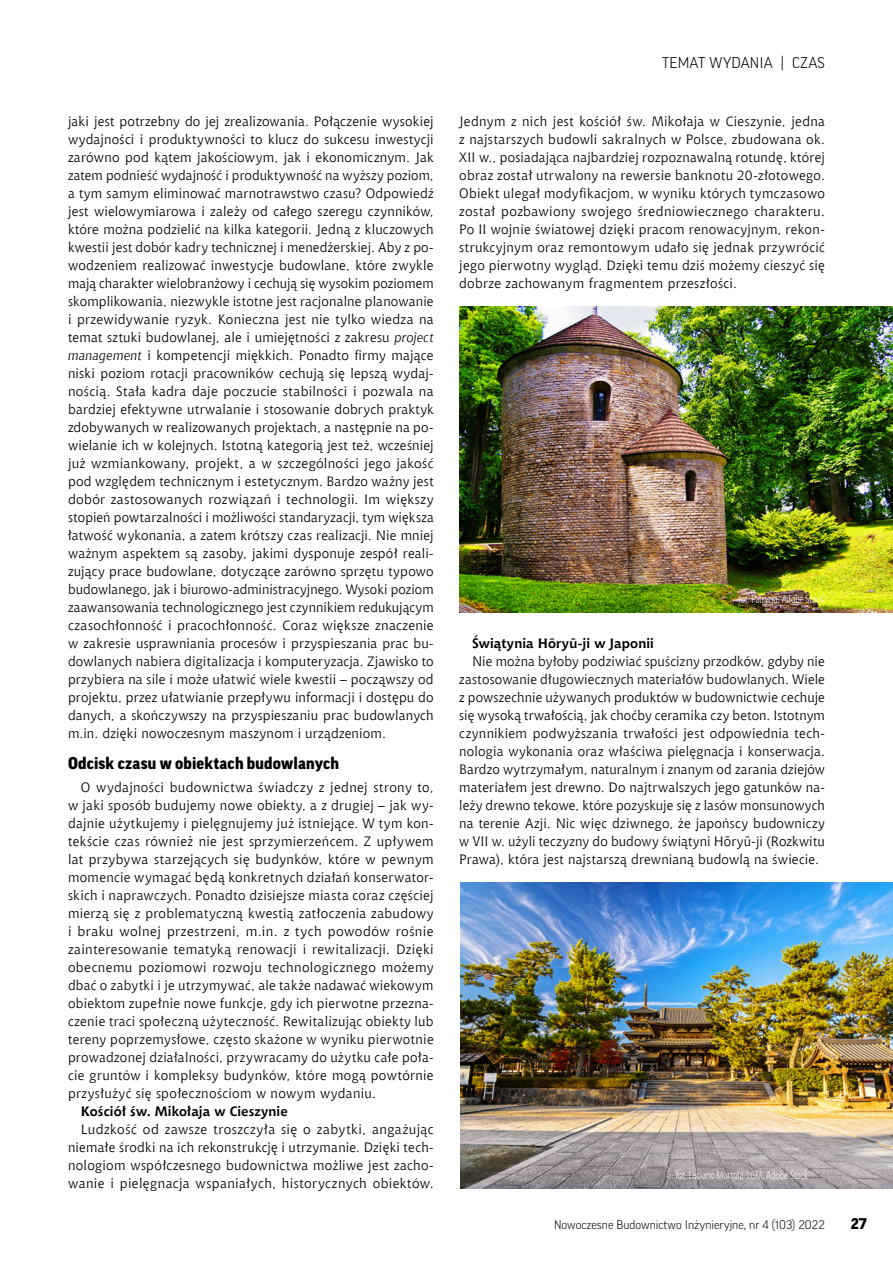
<style>
.page{position:relative;width:893px;height:1263px;background:#fff}
.page>*{position:absolute;margin:0;border:0;box-sizing:border-box;transform-origin:0 0}
.srodtytuly{font:900 16.5px "Good Pro";letter-spacing:.01em;color:#000}
.t1{font:300 15px "Good Pro";letter-spacing:.01em;color:#000}
.t2{font:900 15px "Good Pro";color:#000}
.text_podstawowy{font:13.5px/18px "Chianti EU";letter-spacing:.025em;color:#000;text-align:justify}
.text_podstawowy-2{font:700 13.5px "Chianti EU";letter-spacing:.01em;color:#000}
.kap_body{font:300 condensed 12px "Myriad Pro";color:#fff}
.t3{font:300 12px "Good Pro";color:#000}
.s1{font-style:italic}
</style>
<div class="page">
<img style="left:459px;top:306px;width:434px;height:306px">
<img style="left:460px;top:882px;width:433px;height:306px">
<p class="text_podstawowy" style="left:68px;top:112px;width:367px">jaki jest potrzebny do jej zrealizowania. Połączenie wysokiej wydajności i produktywności to klucz do sukcesu inwestycji zarówno pod kątem jakościowym, jak i ekonomicznym. Jak zatem podnieść wydajność i produktywność na wyższy poziom, a tym samym eliminować marnotrawstwo czasu? Odpowiedź jest wielowymiarowa i zależy od całego szeregu czynników, które można podzielić na kilka kategorii. Jedną z kluczowych kwestii jest dobór kadry technicznej i menedżerskiej. Aby z po&shy;wodzeniem realizować inwestycje budowlane, które zwykle mają charakter wielobranżowy i cechują się wysokim poziomem skomplikowania, niezwykle istotne jest racjonalne planowanie i przewidywanie ryzyk. Konieczna jest nie tylko wiedza na temat sztuki budowlanej, ale i umiejętności z zakresu <span class="s1">project management</span> i kompetencji miękkich. Ponadto firmy mające niski poziom rotacji pracowników cechują się lepszą wydaj&shy;nością. Stała kadra daje poczucie stabilności i pozwala na bardziej efektywne utrwalanie i stosowanie dobrych praktyk zdobywanych w realizowanych projektach, a następnie na po&shy;wielanie ich w kolejnych. Istotną kategorią jest też, wcześniej już wzmiankowany, projekt, a w szczególności jego jakość pod względem technicznym i estetycznym. Bardzo ważny jest dobór zastosowanych rozwiązań i technologii. Im większy stopień powtarzalności i możliwości standaryzacji, tym większa łatwość wykonania, a zatem krótszy czas realizacji. Nie mniej ważnym aspektem są zasoby, jakimi dysponuje zespół reali&shy;zujący prace budowlane, dotyczące zarówno sprzętu typowo budowlanego, jak i biurowo-administracyjnego. Wysoki poziom zaawansowania technologicznego jest czynnikiem redukującym czasochłonność i pracochłonność. Coraz większe znaczenie w zakresie usprawniania procesów i przyspieszania prac bu&shy;dowlanych nabiera digitalizacja i komputeryzacja. Zjawisko to przybiera na sile i może ułatwić wiele kwestii – począwszy od projektu, przez ułatwianie przepływu informacji i dostępu do danych, a skończywszy na przyspieszaniu prac budowlanych m.in. dzięki nowoczesnym maszynom i urządzeniom.</p>
<p class="srodtytuly" style="left:68px;top:754px;width:273px">Odcisk czasu w obiektach budowlanych</p>
<p class="text_podstawowy" style="left:68px;top:778px;width:367px;text-indent:13px">O wydajności budownictwa świadczy z jednej strony to, w jaki sposób budujemy nowe obiekty, a z drugiej – jak wy&shy;dajnie użytkujemy i pielęgnujemy już istniejące. W tym kon&shy;tekście czas również nie jest sprzymierzeńcem. Z upływem lat przybywa starzejących się budynków, które w pewnym momencie wymagać będą konkretnych działań konserwator&shy;skich i naprawczych. Ponadto dzisiejsze miasta coraz częściej mierzą się z problematyczną kwestią zatłoczenia zabudowy i braku wolnej przestrzeni, m.in. z tych powodów rośnie zainteresowanie tematyką renowacji i rewitalizacji. Dzięki obecnemu poziomowi rozwoju technologicznego możemy dbać o zabytki i je utrzymywać, ale także nadawać wiekowym obiektom zupełnie nowe funkcje, gdy ich pierwotne przezna&shy;czenie traci społeczną użyteczność. Rewitalizując obiekty lub tereny poprzemysłowe, często skażone w wyniku pierwotnie prowadzonej działalności, przywracamy do użytku całe poła&shy;cie gruntów i kompleksy budynków, które mogą powtórnie przysłużyć się społecznościom w nowym wydaniu.</p>
<p class="text_podstawowy-2" style="left:81px;top:1103px;width:209px">Kościół św. Mikołaja w Cieszynie</p>
<p class="text_podstawowy" style="left:68px;top:1120px;width:367px;text-indent:13px">Ludzkość od zawsze troszczyła się o zabytki, angażując niemałe środki na ich rekonstrukcję i utrzymanie. Dzięki tech&shy;nologiom współczesnego budownictwa możliwe jest zacho&shy;wanie i pielęgnacja wspaniałych, historycznych obiektów.</p>
<p class="t1" style="left:662px;top:54px;width:164px">TEMAT WYDANIA | CZAS</p>
<p class="text_podstawowy" style="left:459px;top:112px;width:367px">Jednym z nich jest kościół św. Mikołaja w Cieszynie, jedna z najstarszych budowli sakralnych w Polsce, zbudowana ok.<br>XII w., posiadająca najbardziej rozpoznawalną rotundę, której obraz został utrwalony na rewersie banknotu 20-złotowego.<br>Obiekt ulegał modyfikacjom, w wyniku których tymczasowo został pozbawiony swojego średniowiecznego charakteru.<br>Po II wojnie światowej dzięki pracom renowacyjnym, rekon&shy;strukcyjnym oraz remontowym udało się jednak przywrócić jego pierwotny wygląd. Dzięki temu dziś możemy cieszyć się dobrze zachowanym fragmentem przeszłości.</p>
<p class="kap_body" style="left:738px;top:592px;width:87px">fot. Patrycja, Adobe Stock</p>
<p class="text_podstawowy-2" style="left:472px;top:635px;width:184px">Świątynia Hōryū-ji w Japonii</p>
<p class="text_podstawowy" style="left:459px;top:652px;width:367px;text-indent:13px">Nie można byłoby podziwiać spuścizny przodków, gdyby nie zastosowanie długowiecznych materiałów budowlanych. Wiele z powszechnie używanych produktów w budownictwie cechuje się wysoką trwałością, jak choćby ceramika czy beton. Istotnym czynnikiem podwyższania trwałości jest odpowiednia tech&shy;nologia wykonania oraz właściwa pielęgnacja i konserwacja.<br>Bardzo wytrzymałym, naturalnym i znanym od zarania dziejów materiałem jest drewno. Do najtrwalszych jego gatunków na&shy;leży drewno tekowe, które pozyskuje się z lasów monsunowych na terenie Azji. Nic więc dziwnego, że japońscy budowniczy w VII w. użyli teczyzny do budowy świątyni Hōryū-ji (Rozkwitu Prawa), która jest najstarszą drewnianą budowlą na świecie.</p>
<p class="kap_body" style="left:676px;top:1168px;width:134px">fot. Luciano Mortula-LGM, Adobe Stock</p>
<p class="t3" style="left:554px;top:1218px;width:272px">Nowoczesne Budownictwo Inżynieryjne, nr 4 (103) 2022</p>
<p class="t2" style="left:851px;top:1215px;width:17px">27</p>
</div>
